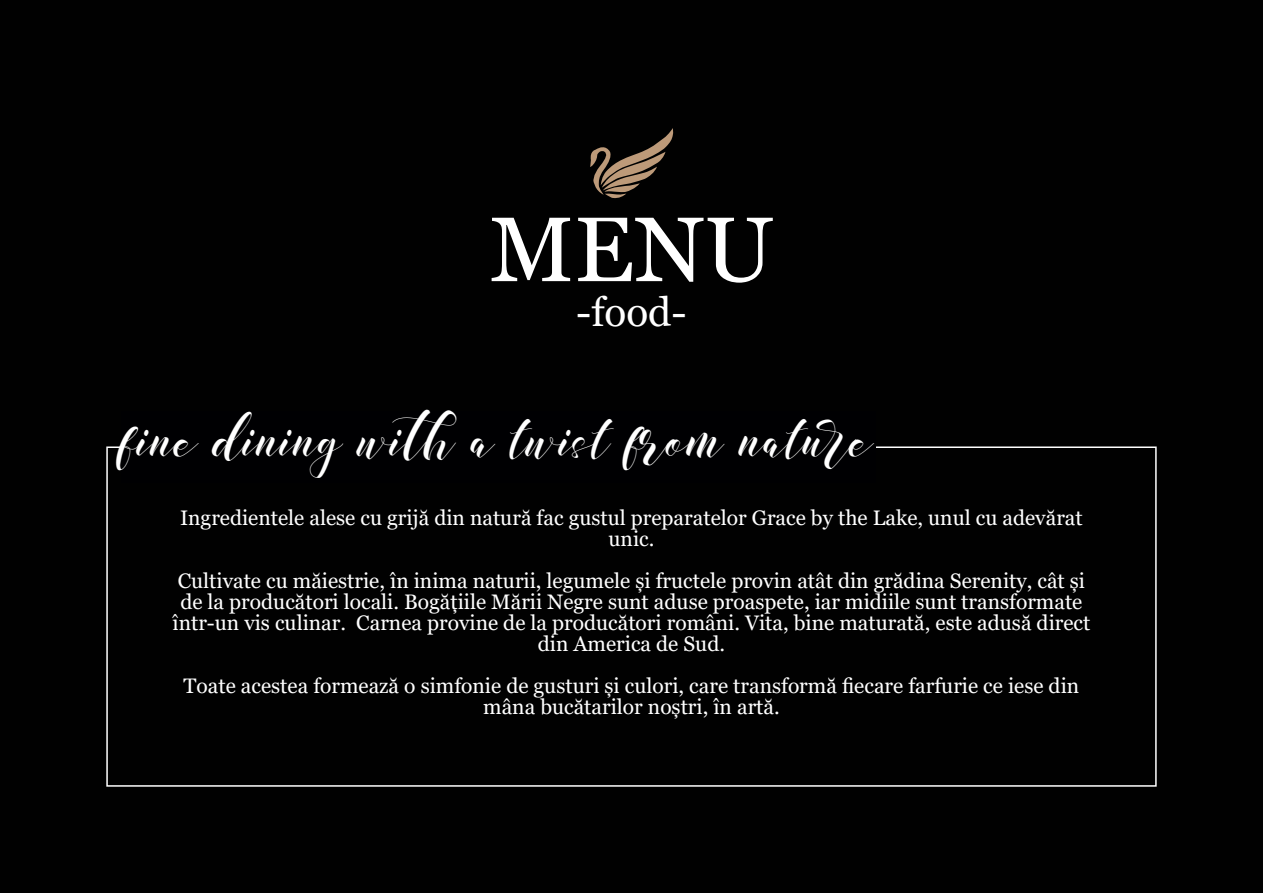
<style>
.page{position:relative;width:1263px;height:893px;background:#010101}
.page>*{position:absolute;margin:0;border:0;box-sizing:border-box;transform-origin:0 0}
.t1{font:91.5px "Georgia";color:#fff}
.t2{font:40.5px "Georgia";color:#fff}
.t3{font:39px "illusias";color:#fff}
.t4{font:21px/21px "Georgia";color:#fff;text-align:center}
</style>
<div class="page">
<svg style="left:590px;top:128px;width:83px;height:71px"></svg>
<p class="t1" style="left:489px;top:194px;width:285px">MENU</p>
<p class="t2" style="left:576px;top:288px;width:112px">-food-</p>
<p class="t3" style="left:121px;top:419px;width:754px">fine dining with a twist from nature</p>
<p class="t4" style="left:180px;top:508px;width:904px">Ingredientele alese cu grijă din natură fac gustul preparatelor Grace by the Lake, unul cu adevărat unic.</p>
<p class="t4" style="left:178px;top:571px;width:909px;text-align:left">Cultivate cu măiestrie, în inima naturii, legumele și fructele provin atât din grădina Serenity, cât și de la producători locali. Bogățiile Mării Negre sunt aduse proaspete, iar midiile sunt transformate</p>
<p class="t4" style="left:173px;top:613px;width:919px">într-un vis culinar. Carnea provine de la producători români. Vita, bine maturată, este adusă direct din America de Sud.</p>
<p class="t4" style="left:184px;top:676px;width:897px">Toate acestea formează o simfonie de gusturi și culori, care transformă fiecare farfurie ce iese din mâna bucătarilor noștri, în artă.</p>
</div>
